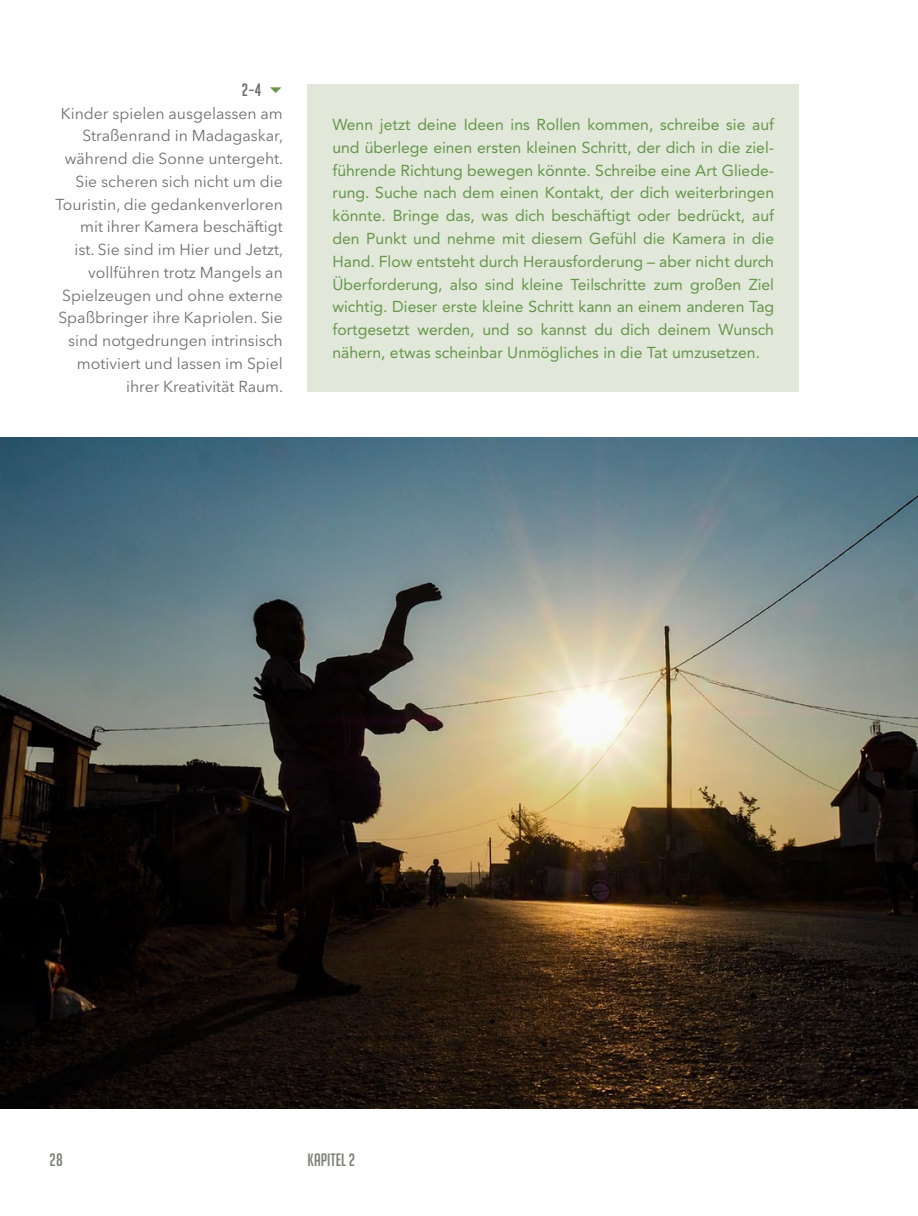
<style>
.page{position:relative;width:918px;height:1216px;background:#fff}
.page>*{position:absolute;margin:0;border:0;box-sizing:border-box;transform-origin:0 0}
.t1{font:17.5px "Big Noodle Titling";color:#7e8279}
.t2{font:17.5px "Big Noodle Titling";color:#706f6f}
.Uebung{font:15.75px/22.8px "Avenir LT Pro";color:#66954b;text-align:justify}
.t3{font:15.75px/22.8px "Avenir Next LT Pro";color:#706f6f;text-align:right}
</style>
<div class="page">
<div style="left:308px;top:84px;width:491px;height:307px;background:#e1e8da"></div>
<img style="left:0;top:437px;width:918px;height:671px">
<p class="t2" style="left:242px;top:80px;width:21px">2–4</p>
<p class="t3" style="left:55px;top:102px;width:229px">Kinder spielen ausgelassen am<br>Straßenrand in Madagaskar, während die Sonne untergeht.<br>Sie scheren sich nicht um die<br>Touristin, die gedankenverloren mit ihrer Kamera beschäftigt<br>ist. Sie sind im Hier und Jetzt, vollführen trotz Mangels an<br>Spielzeugen und ohne externe<br>Spaßbringer ihre Kapriolen. Sie sind notgedrungen intrinsisch motiviert und lassen im Spiel ihrer Kreativität Raum.</p>
<p class="Uebung" style="left:332px;top:113px;width:443px">Wenn jetzt deine Ideen ins Rollen kommen, schreibe sie auf und überlege einen ersten kleinen Schritt, der dich in die ziel&shy;führende Richtung bewegen könnte. Schreibe eine Art Gliede&shy;rung. Suche nach dem einen Kontakt, der dich weiterbringen könnte. Bringe das, was dich beschäftigt oder bedrückt, auf den Punkt und nehme mit diesem Gefühl die Kamera in die Hand. Flow entsteht durch Herausforderung – aber nicht durch Überforderung, also sind kleine Teilschritte zum großen Ziel wichtig. Dieser erste kleine Schritt kann an einem anderen Tag fortgesetzt werden, und so kannst du dich deinem Wunsch nähern, etwas scheinbar Unmögliches in die Tat umzusetzen.</p>
<p class="t1" style="left:50px;top:1149px;width:15px">28</p>
<p class="t1" style="left:308px;top:1149px;width:49px">Kapitel 2</p>
</div>
